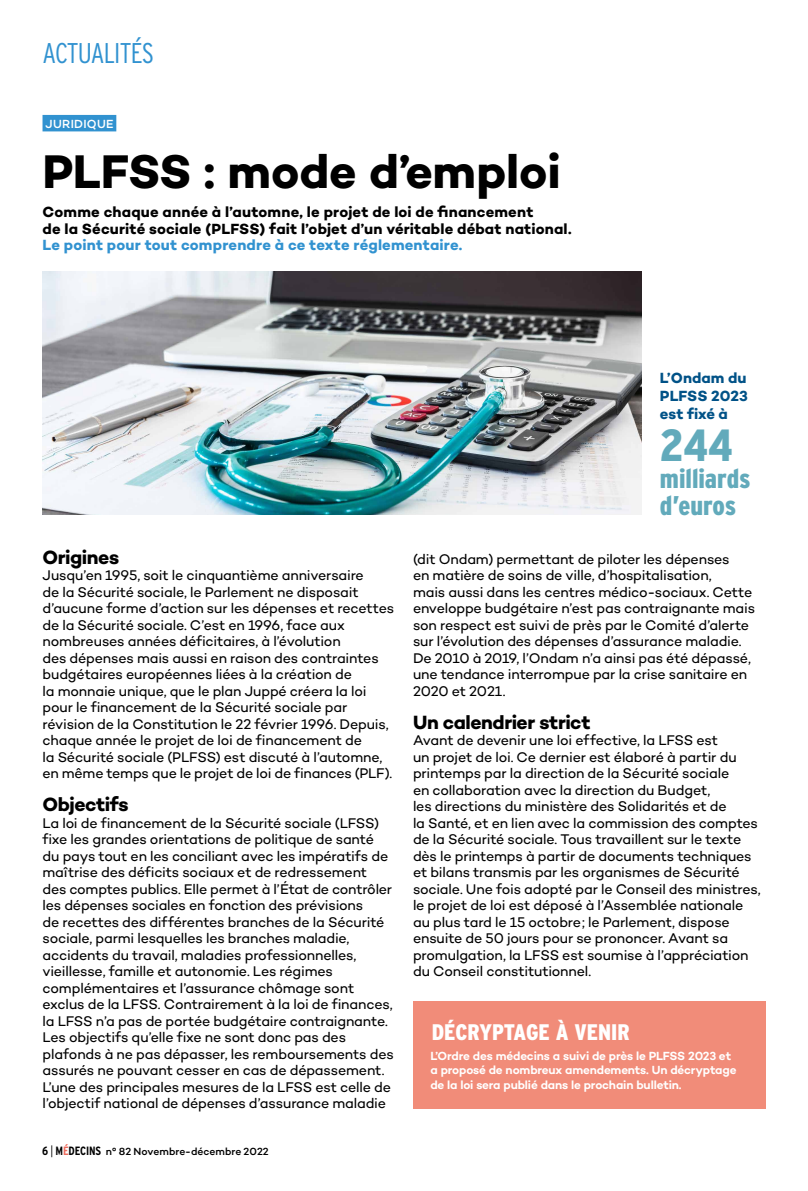
<style>
.page{position:relative;width:808px;height:1191px;background:#fff}
.page>*{position:absolute;margin:0;border:0;box-sizing:border-box;transform-origin:0 0}
.t1{font:700 48px "Campton";letter-spacing:-.005em;color:#000}
.t2{font:900 condensed 45px "Interstate";color:#62aabb}
.t3{font:300 condensed 28.5px "Interstate";letter-spacing:-.03em;color:#3192d0}
.t4{font:900 condensed 27px/27px "Interstate";color:#62aabb}
.t5{font:900 condensed 22.5px "Interstate";color:#fff}
.t6{font:700 19.5px "Campton";letter-spacing:-.02em;color:#000}
.t7{font:700 15px/16.5px "Campton";letter-spacing:.01em;color:#000}
.t8{font:700 15px "Campton";letter-spacing:.01em;color:#3192d0}
.t9{font:700 15px/18px "Campton";letter-spacing:.005em;color:#005287;text-align:justify}
.t10{font:14.25px/16.5px "Campton";letter-spacing:-.01em;color:#000}
.t11{font:600 12px/14.2px "Campton";letter-spacing:-.015em;color:#fff}
.t12{font:500 12px "Campton";letter-spacing:.025em;color:#fff}
.t13{font:500 10.5px "Campton";color:#000}
.s1{font-family:"Interstate";font-weight:700;font-stretch:condensed;font-size:12px}
.s2{font-family:"Interstate";font-weight:300;font-stretch:condensed;font-size:12px}
.s3{font-family:"Interstate";font-weight:700;font-stretch:condensed;font-size:12px;color:#ed6a5b}
</style>
<div class="page">
<div style="left:43px;top:115px;width:73px;height:16px;background:#3192d0"></div>
<img style="left:43px;top:271px;width:599px;height:243px">
<div style="left:413px;top:1001px;width:353px;height:107px;background:#f18c79"></div>
<h3 class="t3" style="left:43px;top:37px;width:113px">ACTUALITÉS</h3>
<p class="t12" style="left:45px;top:116px;width:70px">JURIDIQUE</p>
<h1 class="t1" style="left:43px;top:141px;width:520px">PLFSS : mode d’emploi</h1>
<p class="t7" style="left:43px;top:203px;width:531px">Comme chaque année à l’automne, le projet de loi de financement<br>de la Sécurité sociale (PLFSS) fait l’objet d’un véritable débat national.</p>
<p class="t8" style="left:43px;top:235px;width:421px">Le point pour tout comprendre à ce texte réglementaire.</p>
<p class="t9" style="left:660px;top:369px;width:89px">L’Ondam du PLFSS 2023 est fixé à</p>
<h2 class="t2" style="left:660px;top:420px;width:74px">244</h2>
<h3 class="t4" style="left:660px;top:465px;width:92px">milliards d’euros</h3>
<h3 class="t6" style="left:43px;top:544px;width:78px">Origines</h3>
<p class="t10" style="left:43px;top:567px;width:353px">Jusqu’en 1995, soit le cinquantième anniversaire<br>de la Sécurité sociale, le Parlement ne disposait d’aucune forme d’action sur les dépenses et recettes de la Sécurité sociale. C’est en 1996, face aux nombreuses années déficitaires, à l’évolution<br>des dépenses mais aussi en raison des contraintes budgétaires européennes liées à la création de<br>la monnaie unique, que le plan Juppé créera la loi pour le financement de la Sécurité sociale par révision de la Constitution le 22 février 1996. Depuis, chaque année le projet de loi de financement de<br>la Sécurité sociale (PLFSS) est discuté à l’automne, en même temps que le projet de loi de finances (PLF).</p>
<h3 class="t6" style="left:43px;top:792px;width:88px">Objectifs</h3>
<p class="t10" style="left:43px;top:814px;width:353px">La loi de financement de la Sécurité sociale (LFSS) fixe les grandes orientations de politique de santé du pays tout en les conciliant avec les impératifs de maîtrise des déficits sociaux et de redressement des comptes publics. Elle permet à l’État de contrôler les dépenses sociales en fonction des prévisions<br>de recettes des différentes branches de la Sécurité sociale, parmi lesquelles les branches maladie, accidents du travail, maladies professionnelles, vieillesse, famille et autonomie. Les régimes complémentaires et l’assurance chômage sont exclus de la LFSS. Contrairement à la loi de finances, la LFSS n’a pas de portée budgétaire contraignante.<br>Les objectifs qu’elle fixe ne sont donc pas des plafonds à ne pas dépasser, les remboursements des assurés ne pouvant cesser en cas de dépassement.<br>L’une des principales mesures de la LFSS est celle de l’objectif national de dépenses d’assurance maladie</p>
<p class="t13" style="left:42px;top:1145px;width:228px"><span class="s1">6</span> <span class="s2">|</span> <span class="s1">M</span><span class="s3">É</span><span class="s1">DECINS</span> n° 82 Novembre-décembre 2022</p>
<p class="t10" style="left:413px;top:550px;width:344px">(dit Ondam) permettant de piloter les dépenses<br>en matière de soins de ville, d’hospitalisation,<br>mais aussi dans les centres médico-sociaux. Cette enveloppe budgétaire n’est pas contraignante mais son respect est suivi de près par le Comité d’alerte sur l’évolution des dépenses d’assurance maladie.<br>De 2010 à 2019, l’Ondam n’a ainsi pas été dépassé, une tendance interrompue par la crise sanitaire en 2020 et 2021.</p>
<h3 class="t6" style="left:413px;top:709px;width:179px">Un calendrier strict</h3>
<p class="t10" style="left:413px;top:732px;width:349px">Avant de devenir une loi effective, la LFSS est<br>un projet de loi. Ce dernier est élaboré à partir du printemps par la direction de la Sécurité sociale<br>en collaboration avec la direction du Budget,<br>les directions du ministère des Solidarités et de<br>la Santé, et en lien avec la commission des comptes de la Sécurité sociale. Tous travaillent sur le texte dès le printemps à partir de documents techniques et bilans transmis par les organismes de Sécurité sociale. Une fois adopté par le Conseil des ministres, le projet de loi est déposé à l’Assemblée nationale au plus tard le 15 octobre; le Parlement, dispose ensuite de 50 jours pour se prononcer. Avant sa promulgation, la LFSS est soumise à l’appréciation du Conseil constitutionnel.</p>
<h3 class="t5" style="left:432px;top:1020px;width:200px">DÉCRYPTAGE À VENIR</h3>
<p class="t11" style="left:430px;top:1048px;width:308px">L’Ordre des médecins a suivi de près le PLFSS 2023 et a proposé de nombreux amendements. Un décryptage de la loi sera publié dans le prochain bulletin.</p>
</div>
